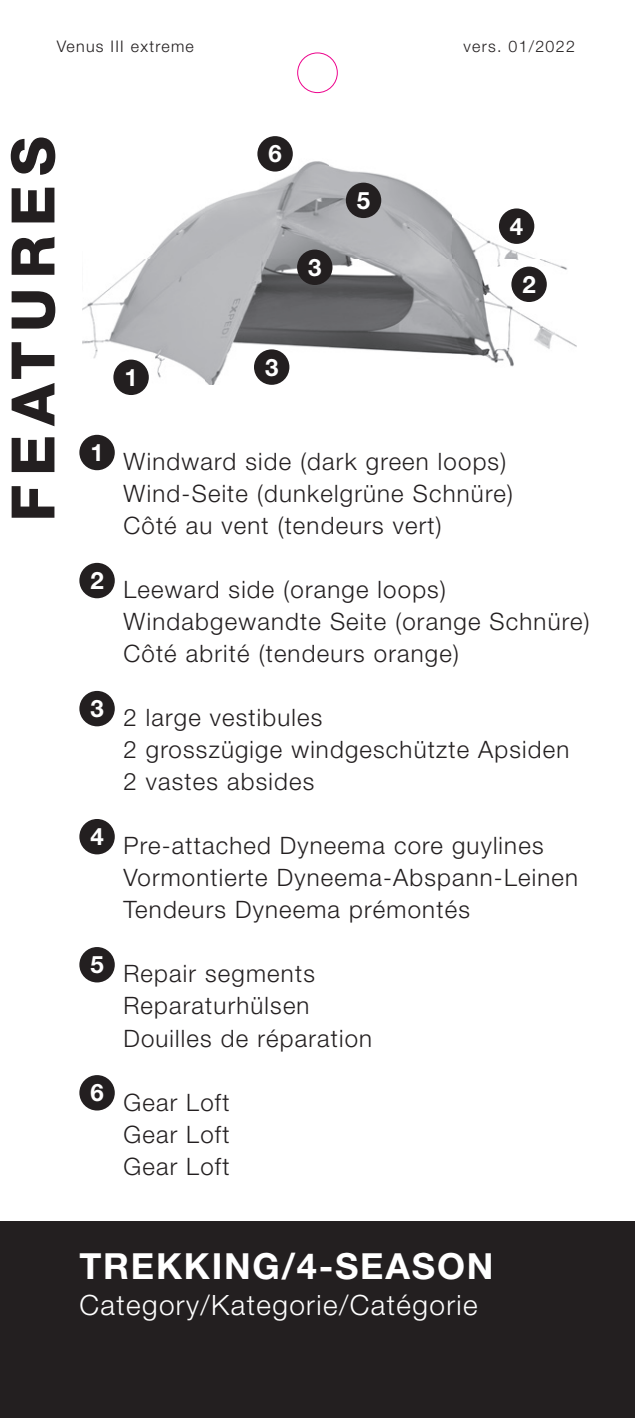
<style>
.page{position:relative;width:635px;height:1418px;background:#fff}
.page>*{position:absolute;margin:0;border:0;box-sizing:border-box;transform-origin:0 0}
.t1{font:800 60px "Helvetica Neue LT";letter-spacing:.15em;color:#231f20}
.t2{font:700 36px "Helvetica Neue LT";letter-spacing:.05em;color:#fff}
.t3{font:300 28px "Helvetica Neue LT";letter-spacing:.05em;color:#fff}
.t4{font:300 24px/32px "Helvetica Neue LT";letter-spacing:.05em;color:#231f20}
.t5{font:700 24px "Helvetica Neue LT";color:#fff}
.t6{font:300 16px "Helvetica Neue LT";letter-spacing:.08em;color:#231f20}
</style>
<div class="page">
<div style="left:0;top:1221px;width:635px;height:196px;background:#231f20"></div>
<img style="left:82px;top:136px;width:494px;height:248px">
<div style="left:113px;top:359px;width:36px;height:36px;background:#231f20;border-radius:50%"></div>
<div style="left:511px;top:266px;width:36px;height:36px;background:#231f20;border-radius:50%"></div>
<div style="left:254px;top:349px;width:35px;height:36px;background:#231f20;border-radius:50%"></div>
<div style="left:499px;top:208px;width:35px;height:36px;background:#231f20;border-radius:50%"></div>
<div style="left:346px;top:183px;width:35px;height:35px;background:#231f20;border-radius:50%"></div>
<div style="left:257px;top:136px;width:36px;height:35px;background:#231f20;border-radius:50%"></div>
<div style="left:297px;top:249px;width:35px;height:36px;background:#231f20;border-radius:50%"></div>
<div style="left:79px;top:435px;width:36px;height:35px;background:#231f20;border-radius:50%"></div>
<div style="left:79px;top:563px;width:36px;height:35px;background:#231f20;border-radius:50%"></div>
<div style="left:79px;top:691px;width:36px;height:35px;background:#231f20;border-radius:50%"></div>
<div style="left:79px;top:819px;width:36px;height:35px;background:#231f20;border-radius:50%"></div>
<div style="left:79px;top:947px;width:36px;height:35px;background:#231f20;border-radius:50%"></div>
<div style="left:79px;top:1075px;width:36px;height:35px;background:#231f20;border-radius:50%"></div>
<div style="left:297px;top:52px;width:41px;height:41px;border:1px solid #ed028c;border-radius:50%"></div>
<p class="t6" style="left:57px;top:37px;width:139px">Venus III extreme</p>
<p class="t6" style="left:463px;top:37px;width:113px">vers. 01/2022</p>
<h1 class="t1" style="left:-3px;top:521px;width:387px;rotate:-90deg">FEATURES</h1>
<p class="t5" style="left:124px;top:362px;width:15px">1</p>
<p class="t5" style="left:268px;top:139px;width:15px">6</p>
<p class="t5" style="left:308px;top:252px;width:15px">3</p>
<p class="t5" style="left:265px;top:352px;width:15px">3</p>
<p class="t5" style="left:357px;top:185px;width:15px">5</p>
<p class="t5" style="left:510px;top:211px;width:15px">4</p>
<p class="t5" style="left:522px;top:269px;width:15px">2</p>
<p class="t4" style="left:123px;top:445px;width:391px;text-indent:-33px"><sup>1</sup> Windward side (dark green loops)<br>Wind-Seite (dunkelgrüne Schnüre)<br>Côté au vent (tendeurs vert)</p>
<p class="t4" style="left:123px;top:573px;width:468px;text-indent:-33px"><sup>2</sup> Leeward side (orange loops)<br>Windabgewandte Seite (orange Schnüre)<br>Côté abrité (tendeurs orange)</p>
<p class="t4" style="left:123px;top:701px;width:448px;text-indent:-33px"><sup>3</sup> 2 large vestibules<br>2 grosszügige windgeschützte Apsiden<br>2 vastes absides</p>
<p class="t4" style="left:123px;top:829px;width:456px;text-indent:-33px"><sup>4</sup> Pre-attached Dyneema core guylines<br>Vormontierte Dyneema-Abspann-Leinen<br>Tendeurs Dyneema prémontés</p>
<p class="t4" style="left:123px;top:957px;width:250px;text-indent:-33px"><sup>5</sup> Repair segments<br>Reparaturhülsen<br>Douilles de réparation</p>
<p class="t4" style="left:123px;top:1085px;width:108px;text-align:justify;text-indent:-33px"><sup>6</sup> Gear Loft Gear Loft Gear Loft</p>
<h2 class="t2" style="left:79px;top:1243px;width:416px">TREKKING/4-SEASON</h2>
<p class="t3" style="left:79px;top:1287px;width:400px">Category/Kategorie/Catégorie</p>
</div>
